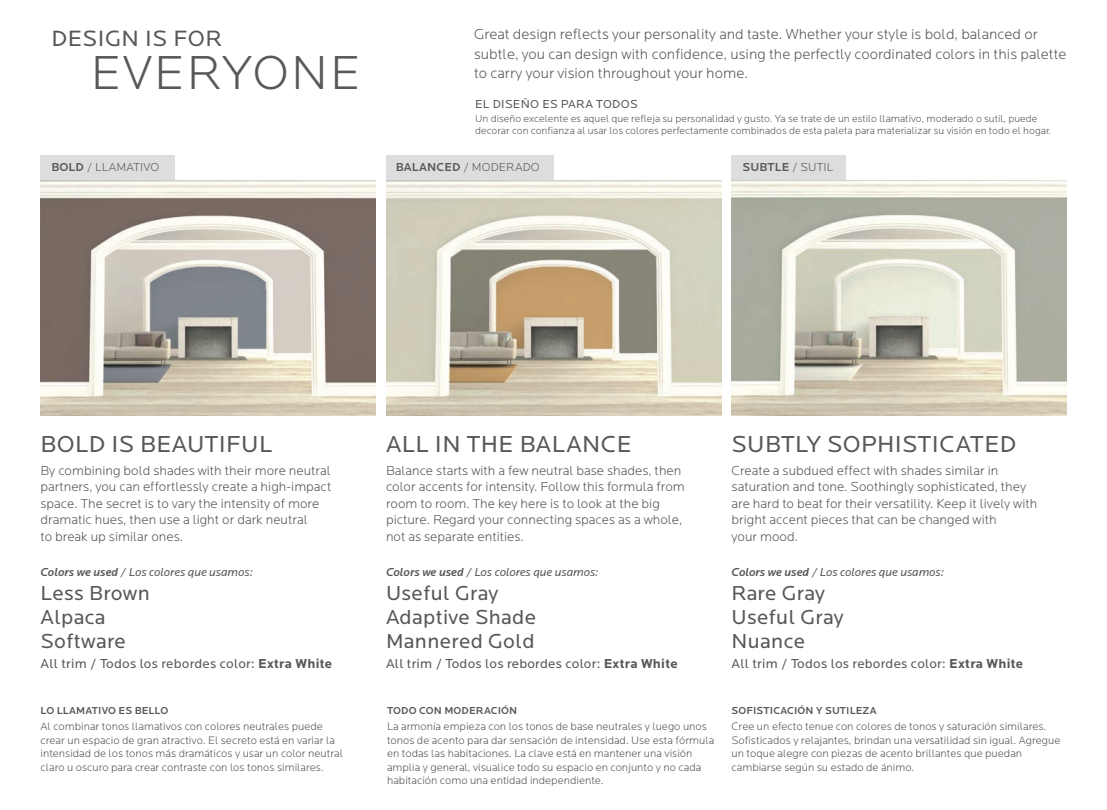
<style>
.page{position:relative;width:1107px;height:810px;background:#fff}
.page>*{position:absolute;margin:0;border:0;box-sizing:border-box;transform-origin:0 0}
.Page_Header_New{font:300 49.5px "Locator";letter-spacing:.045em;color:#57585a}
.Rooms__big_color_nam{font:24px "Locator";letter-spacing:.02em;color:#57585a}
.Page_subhead{font:22.95px "Locator";letter-spacing:.025em;color:#57585a}
.Rooms__big_color_nam-2{font:21px/24px "Locator";letter-spacing:.02em;color:#57585a}
.Page_copy__main{font:300 15px/19.5px "Locator";color:#57585a}
.Rooms__copy{font:300 13.5px/16.5px "Locator";color:#57585a}
.Rooms__big_color_nam-3{font:13.5px "Locator";letter-spacing:.02em;color:#57585a}
.Rooms___we_used{font:italic 12px "Locator";color:#57585a}
.Rooms__copy-2{font:300 12px "Locator";letter-spacing:.01em;color:#57585a}
.Page_subhead-2{font:12px "Locator";letter-spacing:.025em;color:#57585a}
.Rooms__copy-3{font:500 12px "Locator";letter-spacing:.01em;color:#57585a}
.Page_copy__main-2{font:300 11.25px/13.5px "Locator";color:#57585a}
.Page_copy__main-3{font:300 10.5px/12.6px "Locator";color:#57585a}
.Rooms__copy-4{font:500 10.5px "Locator";letter-spacing:.01em;color:#57585a}
.s1{font-weight:500}
.s2{font-weight:300}
.s3{font-weight:700}
</style>
<div class="page">
<div style="left:40px;top:155px;width:136px;height:25px;background:#dcdddf"></div>
<div style="left:386px;top:155px;width:168px;height:25px;background:#dcdddf"></div>
<div style="left:732px;top:155px;width:114px;height:25px;background:#dcdddf"></div>
<img style="left:40px;top:181px;width:336px;height:234px">
<img style="left:386px;top:181px;width:335px;height:234px">
<img style="left:732px;top:181px;width:334px;height:234px">
<p class="Page_subhead" style="left:51px;top:26px;width:172px">DESIGN IS FOR</p>
<p class="Page_Header_New" style="left:91px;top:47px;width:271px">EVERYONE</p>
<p class="Page_copy__main" style="left:474px;top:25px;width:594px">Great design reflects your personality and taste. Whether your style is bold, balanced or subtle, you can design with confidence, using the perfectly coordinated colors in this palette</p>
<p class="Page_copy__main" style="left:474px;top:64px;width:275px">to carry your vision throughout your home.</p>
<p class="Page_subhead-2" style="left:475px;top:97px;width:164px">EL DISEÑO ES PARA TODOS</p>
<p class="Page_copy__main-3" style="left:475px;top:112px;width:578px">Un diseño excelente es aquel que refleja su personalidad y gusto. Ya se trate de un estilo llamativo, moderado o sutil, puede decorar con confianza al usar los colores perfectamente combinados de esta paleta para materializar su visión en todo el hogar.</p>
<p class="Rooms__copy-2" style="left:51px;top:161px;width:110px"><span class="s1">BOLD</span> / LLAMATIVO</p>
<p class="Rooms__copy-2" style="left:396px;top:161px;width:146px"><span class="s1">BALANCED</span> / MODERADO</p>
<p class="Rooms__copy-3" style="left:742px;top:161px;width:92px">SUBTLE <span class="s2">/ SUTIL</span></p>
<p class="Rooms__big_color_nam" style="left:40px;top:431px;width:233px">BOLD IS BEAUTIFUL</p>
<p class="Rooms__copy" style="left:40px;top:463px;width:292px">By combining bold shades with their more neutral partners, you can effortlessly create a high-impact space. The secret is to vary the intensity of more dramatic hues, then use a light or dark neutral<br>to break up similar ones.</p>
<p class="Rooms___we_used" style="left:40px;top:566px;width:214px"><span class="s1">Colors we used</span> / Los colores que usamos:</p>
<p class="Rooms__big_color_nam-2" style="left:40px;top:582px;width:111px">Less Brown<br>Alpaca<br>Software</p>
<p class="Rooms__big_color_nam-3" style="left:40px;top:657px;width:293px">All trim / Todos los rebordes color: <span class="s3">Extra White</span></p>
<p class="Rooms__big_color_nam" style="left:386px;top:431px;width:247px">ALL IN THE BALANCE</p>
<p class="Rooms__copy" style="left:386px;top:463px;width:300px">Balance starts with a few neutral base shades, then color accents for intensity. Follow this formula from room to room. The key here is to look at the big picture. Regard your connecting spaces as a whole, not as separate entities.</p>
<p class="Rooms___we_used" style="left:386px;top:566px;width:214px"><span class="s1">Colors we used</span> / Los colores que usamos:</p>
<p class="Rooms__big_color_nam-2" style="left:386px;top:582px;width:152px">Useful Gray<br>Adaptive Shade<br>Mannered Gold</p>
<p class="Rooms__big_color_nam-3" style="left:386px;top:657px;width:293px">All trim / Todos los rebordes color: <span class="s3">Extra White</span></p>
<p class="Rooms__big_color_nam" style="left:732px;top:431px;width:286px">SUBTLY SOPHISTICATED</p>
<p class="Rooms__copy" style="left:732px;top:463px;width:307px">Create a subdued effect with shades similar in saturation and tone. Soothingly sophisticated, they are hard to beat for their versatility. Keep it lively with bright accent pieces that can be changed with<br>your mood.</p>
<p class="Rooms___we_used" style="left:732px;top:566px;width:214px"><span class="s1">Colors we used</span> / Los colores que usamos:</p>
<p class="Rooms__big_color_nam-2" style="left:732px;top:582px;width:114px">Rare Gray<br>Useful Gray<br>Nuance</p>
<p class="Rooms__big_color_nam-3" style="left:732px;top:657px;width:293px">All trim / Todos los rebordes color: <span class="s3">Extra White</span></p>
<p class="Rooms__copy-4" style="left:40px;top:705px;width:129px">LO LLAMATIVO ES BELLO</p>
<p class="Rooms__copy-4" style="left:387px;top:705px;width:132px">TODO CON MODERACIÓN</p>
<p class="Rooms__copy-4" style="left:732px;top:705px;width:147px">SOFISTICACIÓN Y SUTILEZA</p>
<p class="Page_copy__main-2" style="left:40px;top:720px;width:304px">Al combinar tonos llamativos con colores neutrales puede crear un espacio de gran atractivo. El secreto está en variar la intensidad de los tonos más dramáticos y usar un color neutral claro u oscuro para crear contraste con los tonos similares.</p>
<p class="Page_copy__main-2" style="left:732px;top:720px;width:330px">Cree un efecto tenue con colores de tonos y saturación similares.<br>Sofisticados y relajantes, brindan una versatilidad sin igual. Agregue un toque alegre con piezas de acento brillantes que puedan cambiarse según su estado de ánimo.</p>
<p class="Page_copy__main-2" style="left:387px;top:720px;width:329px">La armonía empieza con los tonos de base neutrales y luego unos tonos de acento para dar sensación de intensidad. Use esta fórmula en todas las habitaciones. La clave está en mantener una visión amplia y general, visualice todo su espacio en conjunto y no cada habitación como una entidad independiente.</p>
</div>
